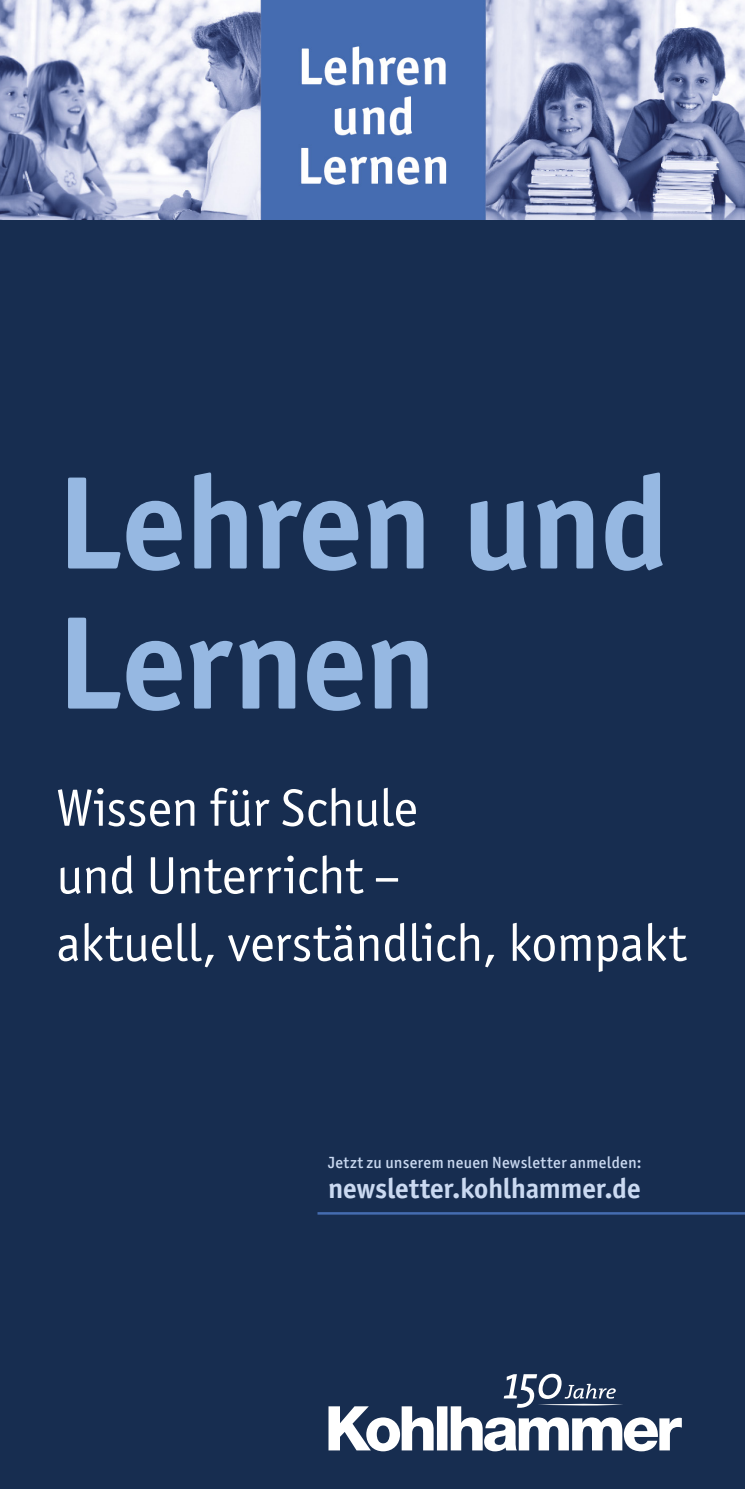
<style>
.page{position:relative;width:745px;height:1489px;background:#fff}
.page>*{position:absolute;margin:0;border:0;box-sizing:border-box;transform-origin:0 0}
.t1{font:700 132.5px/140px "ITC Officina Sans";letter-spacing:-.01em;color:#96b8e2}
.t2{font:52.5px/67.5px "ITC Officina Sans";color:#fff}
.Rubrikenüberschrift{font:700 28.25px "ITC Officina Sans";letter-spacing:-.01em;color:#cad9f1}
.Rubrikenüberschrift-2{font:500 16.25px "ITC Officina Sans";letter-spacing:.02em;color:#cad9f1}
</style>
<div class="page">
<div style="left:0;top:0;width:744px;height:1488px;background:#172d50"></div>
<img style="left:0;top:0;width:744px;height:220px">
<hr style="left:317px;top:1211px;width:427px;height:3px;background:#456cb0">
<svg style="left:328px;top:1373px;width:353px;height:78px"></svg>
<p class="t1" style="left:57px;top:452px;width:614px">Lehren und<br>Lernen</p>
<p class="t2" style="left:57px;top:774px;width:630px">Wissen für Schule<br>und Unterricht –<br>aktuell, verständlich, kompakt</p>
<p class="Rubrikenüberschrift-2" style="left:328px;top:1152px;width:314px">Jetzt zu unserem neuen Newsletter anmelden:</p>
<p class="Rubrikenüberschrift" style="left:328px;top:1170px;width:314px">newsletter.kohlhammer.de</p>
</div>
